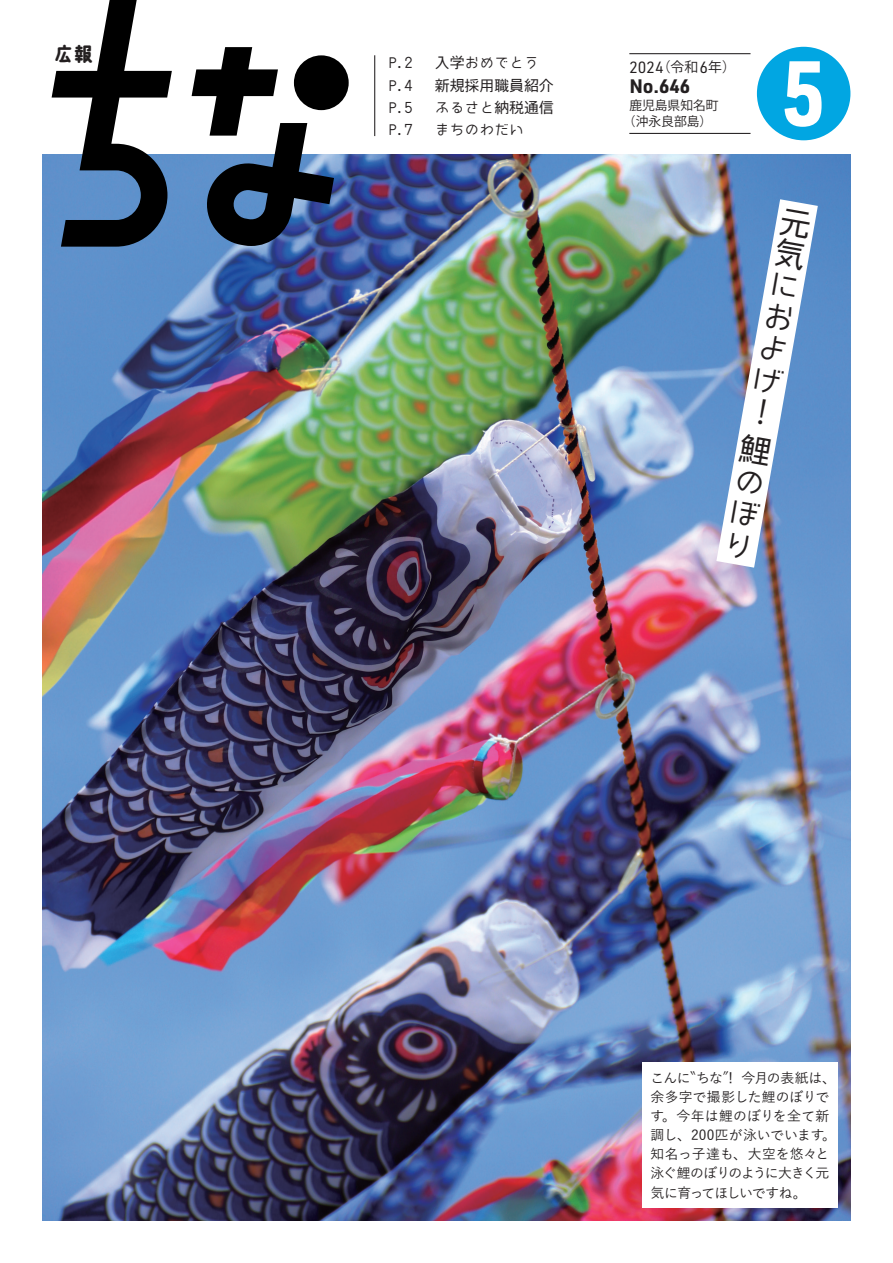
<style>
.page{position:relative;width:893px;height:1263px;background:#fff}
.page>*{position:absolute;margin:0;border:0;box-sizing:border-box;transform-origin:0 0}
.t1{font:700 90.3px "URWDIN";color:#fff;scale:.9 1}
.カレンダー{font:31.95px/32px "Kinuta Iroha 21 popura Std N R";color:#231f20;text-align:justify}
.基本本文{font:19.35px "AB kokoro no 3";color:#231f20}
.t2{font:700 19.2px "URWDIN";color:#231f20}
.t3{font:15.9px "URWDIN";color:#231f20}
.t4{font:14.85px "Kinuta Iroha 21 popura Std N R";color:#231f20}
.カレンダー-2{font:500 13.8px/19.2px "Yu Gothic";letter-spacing:-.025em;color:#231f20}
.カレンダー-3{font:500 13.8px "Yu Gothic";letter-spacing:.005em;color:#231f20}
.カレンダー-4{font:500 13.8px "Yu Gothic";letter-spacing:.01em;color:#231f20}
.t5{font:13.8px "Ryo Gothic Plus N";color:#231f20}
.t6{font:12.75px "Ryo Gothic Plus N";color:#231f20}
.s1{font-family:"URWDIN";font-size:15.9px}
</style>
<div class="page">
<img style="left:43px;top:154px;width:807px;height:1066px">
<div style="left:757px;top:47px;width:93px;height:93px;background:#01a6e2;border-radius:50%"></div>
<div style="left:642px;top:1062px;width:196px;height:146px;background:#fff"></div>
<div style="left:294px;top:55px;width:55px;height:55px;background:#000;border-radius:50%"></div>
<svg style="left:192px;top:47px;width:142px;height:199px"></svg>
<svg style="left:52px;top:0;width:120px;height:247px"></svg>
<hr style="left:374px;top:55px;width:1px;height:81px;background:#231f20">
<hr style="left:629px;top:53px;width:121px;height:1px;background:#231f20">
<hr style="left:629px;top:133px;width:121px;height:1px;background:#231f20">
<svg style="left:691px;top:158px;width:152px;height:451px"></svg>
<svg style="left:758px;top:399px;width:8px;height:26px"></svg>
<p class="基本本文" style="left:54px;top:44px;width:40px">広報</p>
<p class="t4" style="left:388px;top:54px;width:27px">P.2</p>
<p class="t4" style="left:435px;top:54px;width:106px">入学おめでとう</p>
<p class="t4" style="left:388px;top:77px;width:27px">P.4</p>
<p class="t4" style="left:435px;top:77px;width:121px">新規採用職員紹介</p>
<p class="t4" style="left:388px;top:99px;width:27px">P.5</p>
<p class="t4" style="left:435px;top:99px;width:121px">ふるさと納税通信</p>
<p class="t4" style="left:388px;top:121px;width:27px">P.7</p>
<p class="t4" style="left:435px;top:121px;width:91px">まちのわだい</p>
<p class="t5" style="left:657px;top:59px;width:81px">（令和 年<span class="s1">6</span> (</p>
<p class="t3" style="left:629px;top:57px;width:36px">2024</p>
<p class="t2" style="left:629px;top:72px;width:62px">No.646</p>
<p class="t6" style="left:629px;top:98px;width:91px">鹿児島県知名町</p>
<p class="t6" style="left:623px;top:114px;width:91px">（沖永良部島(</p>
<p class="t1" style="left:782px;top:31px;width:50px">5</p>
<p class="カレンダー" style="left:782px;top:205px;width:17px;rotate:10deg">元気におよげ</p>
<p class="カレンダー" style="left:742px;top:433px;width:17px;rotate:10deg">鯉のぼり</p>
<p class="カレンダー-2" style="left:682px;top:1066px;width:155px">〝ちな〞！今月の表紙は、</p>
<p class="カレンダー-2" style="left:651px;top:1066px;width:42px">こんに</p>
<p class="カレンダー-3" style="left:651px;top:1084px;width:180px">余多字で撮影した鯉のぼりで</p>
<p class="カレンダー-4" style="left:662px;top:1103px;width:169px">。今年は鯉のぼりを全て新</p>
<p class="カレンダー-2" style="left:651px;top:1104px;width:15px">す</p>
<p class="カレンダー-2" style="left:651px;top:1124px;width:180px">調し、200匹が泳いでいます知名っ子達も、大空を悠々と泳ぐ鯉のぼりのように大きく元気に育ってほしいですね。</p>
<p class="カレンダー-2" style="left:822px;top:1124px;width:15px">。</p>
</div>
